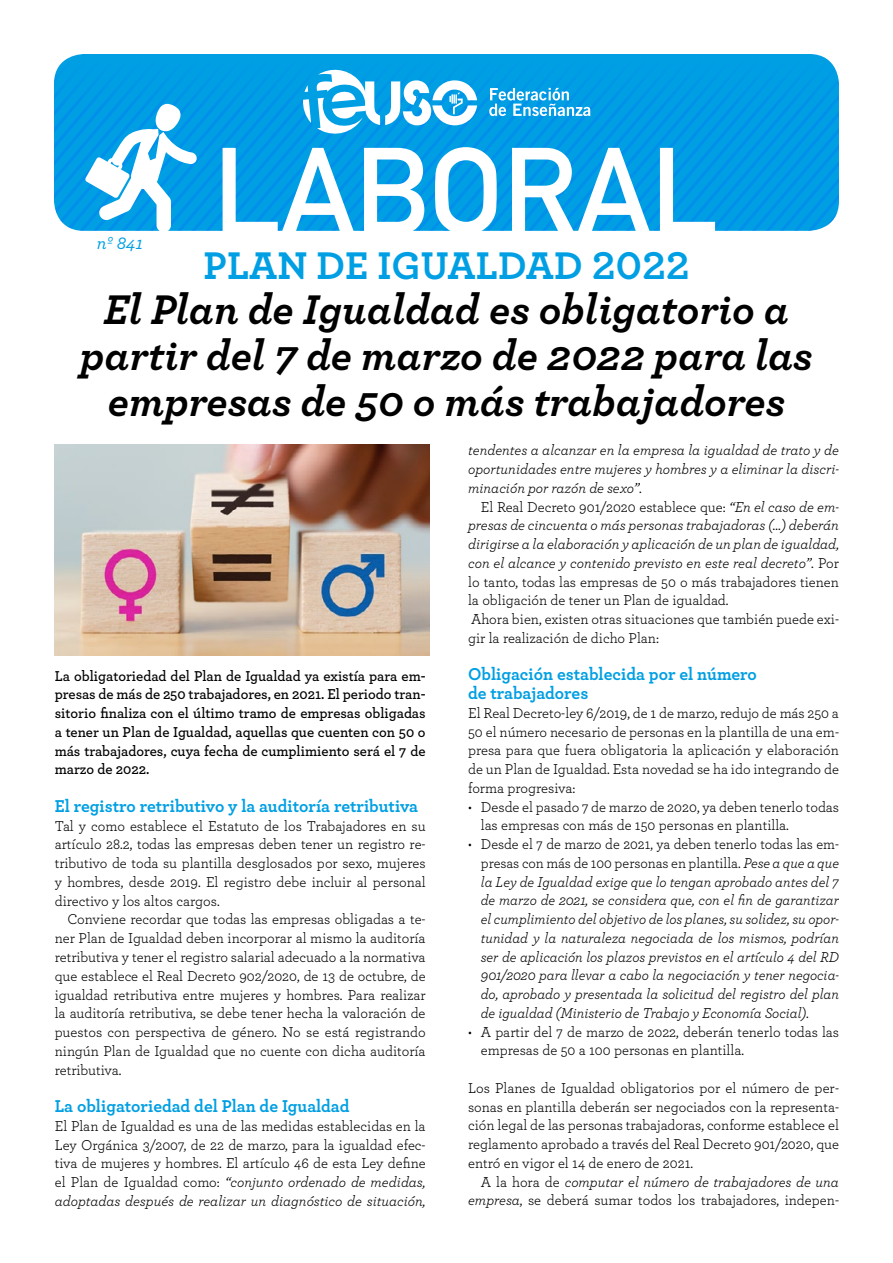
<style>
.page{position:relative;width:893px;height:1263px;background:#fff}
.page>*{position:absolute;margin:0;border:0;box-sizing:border-box;transform-origin:0 0}
.t1{font:700 121.2px "DIN Alternate";color:#fff}
.t2{font:italic 700 43.5px/45.6px "Archer Pro";color:#000;text-align:center}
.t3{font:700 40.5px "Archer Pro";color:#009fe3}
.t4{font:italic 500 18.15px "Archer Pro";color:#009fe3}
.t5{font:700 18px/18.8px "Archer Pro";color:#009fe3}
.t6{font:15px/18.8px "Archer Pro";color:#000;text-align:justify}
.t7{font:italic 15px/18.8px "Archer Pro";color:#000;text-align:justify;scale:.95 1}
.t8{font:600 15px/18.8px "Archer Pro";color:#000;text-align:justify}
.t9{font:italic 15px/18.8px "Archer Pro";color:#000;text-align:justify}
.s1{font-style:italic}
.s2{font-style:normal}
</style>
<div class="page">
<img style="left:54px;top:444px;width:375px;height:212px">
<svg style="left:54px;top:54px;width:785px;height:177px;background:#14a3e6"></svg>
<p class="t4" style="left:97px;top:229px;width:47px">nº 841</p>
<h1 class="t1" style="left:213px;top:99px;width:506px">LABORAL</h1>
<h3 class="t3" style="left:204px;top:234px;width:487px">PLAN DE IGUALDAD 2022</h3>
<h2 class="t2" style="left:80px;top:284px;width:734px">El Plan de Igualdad es obligatorio a partir del 7 de marzo de 2022 para las empresas de 50 o más trabajadores</h2>
<p class="t8" style="left:55px;top:665px;width:372px">La obligatoriedad del Plan de Igualdad ya existía para em&shy;presas de más de 250 trabajadores, en 2021. El periodo tran&shy;sitorio finaliza con el último tramo de empresas obligadas a tener un Plan de Igualdad, aquellas que cuenten con 50 o más trabajadores, cuya fecha de cumplimiento será el 7 de marzo de 2022.</p>
<p class="t5" style="left:55px;top:795px;width:365px">El registro retributivo y la auditoría retributiva</p>
<p class="t6" style="left:55px;top:816px;width:372px">Tal y como establece el Estatuto de los Trabajadores en su artículo 28.2, todas las empresas deben tener un registro re&shy;tributivo de toda su plantilla desglosados por sexo, mujeres y hombres, desde 2019. El registro debe incluir al personal directivo y los altos cargos.</p>
<p class="t6" style="left:55px;top:909px;width:372px;text-indent:13px">Conviene recordar que todas las empresas obligadas a te&shy;ner Plan de Igualdad deben incorporar al mismo la auditoría retributiva y tener el registro salarial adecuado a la normativa que establece el Real Decreto 902/2020, de 13 de octubre, de igualdad retributiva entre mujeres y hombres. Para realizar la auditoría retributiva, se debe tener hecha la valoración de puestos con perspectiva de género. No se está registrando ningún Plan de Igualdad que no cuente con dicha auditoría retributiva.</p>
<p class="t5" style="left:55px;top:1095px;width:296px">La obligatoriedad del Plan de Igualdad</p>
<p class="t6" style="left:55px;top:1116px;width:372px">El Plan de Igualdad es una de las medidas establecidas en la Ley Orgánica 3/2007, de 22 de marzo, para la igualdad efec&shy;tiva de mujeres y hombres. El artículo 46 de esta Ley define el Plan de Igualdad como: <span class="s1">“conjunto ordenado de medidas, adoptadas después de realizar un diagnóstico de situación,</span></p>
<p class="t9" style="left:468px;top:440px;width:372px">tendentes a alcanzar en la empresa la igualdad de trato y de oportunidades entre mujeres y hombres y a eliminar la discri&shy;minación por razón de sexo”.</p>
<p class="t6" style="left:468px;top:496px;width:372px;text-align:left;text-indent:13px">El Real Decreto 901/2020 establece que: <span class="s1">“En el caso de em&shy;presas de cincuenta o más personas trabajadoras (…) deberán dirigirse a la elaboración y aplicación de un plan de igualdad, con el alcance y contenido previsto en este real decreto”</span>. Por lo tanto, todas las empresas de 50 o más trabajadores tienen la obligación de tener un Plan de igualdad.<br>Ahora bien, existen otras situaciones que también puede exi&shy;gir la realización de dicho Plan:</p>
<p class="t5" style="left:468px;top:664px;width:290px">Obligación establecida por el número de trabajadores</p>
<p class="t6" style="left:468px;top:703px;width:372px">El Real Decreto-ley 6/2019, de 1 de marzo, redujo de más 250 a 50 el número necesario de personas en la plantilla de una em&shy;presa para que fuera obligatoria la aplicación y elaboración de un Plan de Igualdad. Esta novedad se ha ido integrando de forma progresiva:</p>
<p class="t6" style="left:481px;top:796px;width:360px;text-indent:-13px">• Desde el pasado 7 de marzo de 2020, ya deben tenerlo todas las empresas con más de 150 personas en plantilla.</p>
<p class="t7" style="left:481px;top:834px;width:378px;text-indent:-13px"><span class="s2">• Desde el 7 de marzo de 2021, ya deben tenerlo todas las em&shy;presas con más de 100 personas en plantilla.</span> Pese a que a que la Ley de Igualdad exige que lo tengan aprobado antes del 7 de marzo de 2021, se considera que, con el fin de garantizar el cumplimiento del objetivo de los planes, su solidez, su opor&shy;tunidad y la naturaleza negociada de los mismos, podrían ser de aplicación los plazos previstos en el artículo 4 del RD 901/2020 para llevar a cabo la negociación y tener negocia&shy;do, aprobado y presentada la solicitud del registro del plan de igualdad (Ministerio de Trabajo y Economía Social).</p>
<p class="t6" style="left:481px;top:1021px;width:360px;text-indent:-13px">• A partir del 7 de marzo de 2022, deberán tenerlo todas las empresas de 50 a 100 personas en plantilla.</p>
<p class="t6" style="left:468px;top:1078px;width:372px">Los Planes de Igualdad obligatorios por el número de per&shy;sonas en plantilla deberán ser negociados con la representa&shy;ción legal de las personas trabajadoras, conforme establece el reglamento aprobado a través del Real Decreto 901/2020, que entró en vigor el 14 de enero de 2021.</p>
<p class="t6" style="left:468px;top:1171px;width:372px;text-align:right">A la hora de <span class="s1">computar el número de trabajadores de una empresa</span>, se deberá sumar todos los trabajadores, indepen-</p>
</div>
